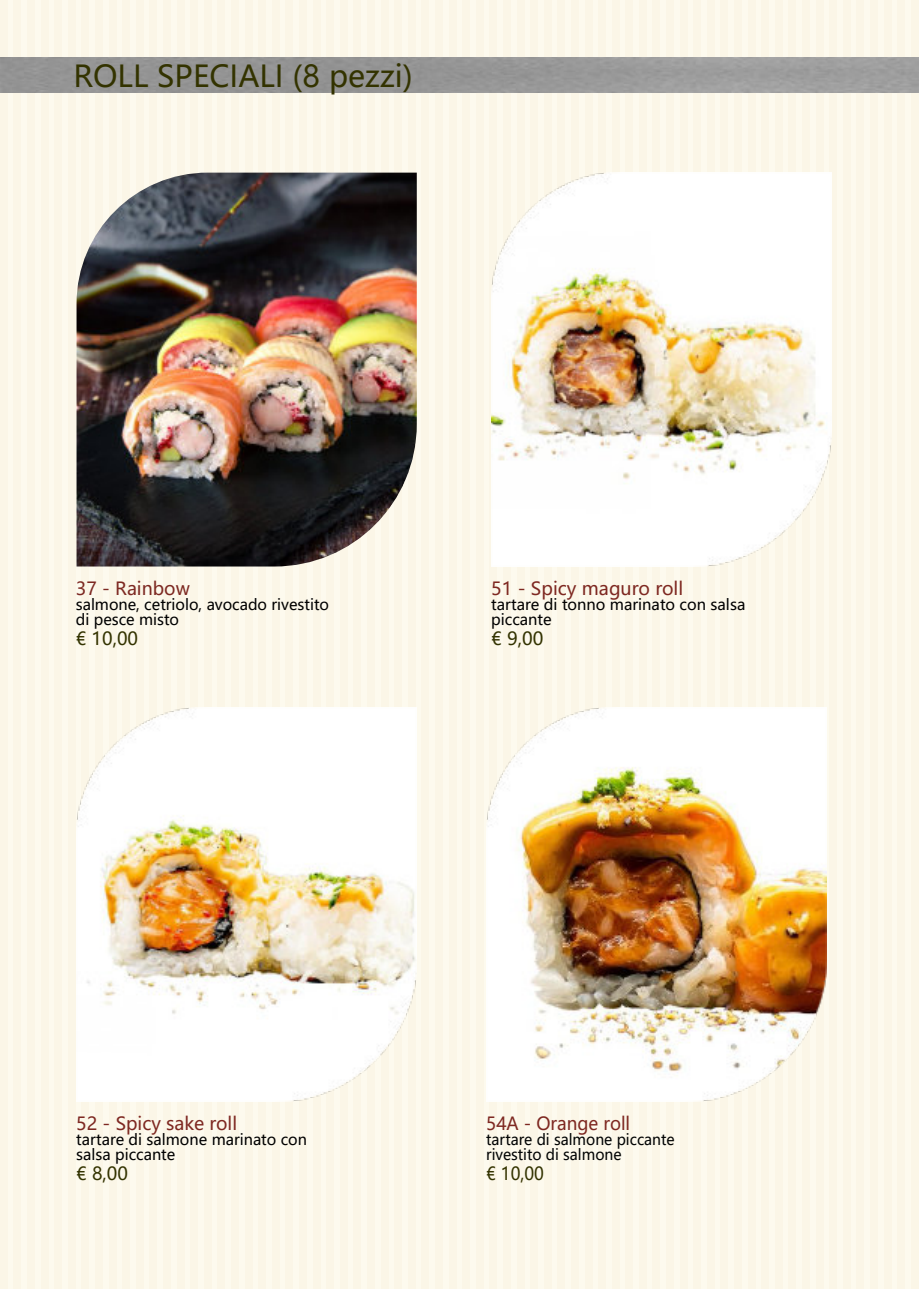
<style>
.page{position:relative;width:919px;height:1289px;background:#fff}
.page>*{position:absolute;margin:0;border:0;box-sizing:border-box;transform-origin:0 0}
.t1{font:30px "Microsoft Ya Hei UI";color:#330}
.t2{font:18px "Microsoft Ya Hei UI";color:#7e2821}
.t3{font:18px "Microsoft Ya Hei UI";color:#330}
.t4{font:18px "Microsoft Ya Hei UI";color:#7e2821;scale:.96 1}
.t5{font:18px "Microsoft Ya Hei UI";color:#7d2922}
.t6{font:18px "Microsoft Ya Hei UI";color:#330;scale:.93 1}
.t7{font:15px/15px "Microsoft Ya Hei UI";color:#000}
.t8{font:15px/15px "Microsoft Ya Hei UI";color:#010303;scale:.96 1}
</style>
<div class="page">
<div style="left:0;top:0;width:918px;height:1288px;background:#fdfaee"></div>
<div style="left:163px;top:0;width:8px;height:1288px;background:#fbf6e7"></div>
<div style="left:231px;top:0;width:8px;height:1288px;background:#fbf6e7"></div>
<div style="left:54px;top:0;width:8px;height:1288px;background:#fbf6e7"></div>
<div style="left:68px;top:0;width:8px;height:1288px;background:#fbf6e7"></div>
<div style="left:285px;top:0;width:8px;height:1288px;background:#fbf6e7"></div>
<div style="left:82px;top:0;width:7px;height:1288px;background:#fbf6e7"></div>
<div style="left:95px;top:0;width:8px;height:1288px;background:#fbf6e7"></div>
<div style="left:109px;top:0;width:8px;height:1288px;background:#fbf6e7"></div>
<div style="left:122px;top:0;width:8px;height:1288px;background:#fbf6e7"></div>
<div style="left:136px;top:0;width:8px;height:1288px;background:#fbf6e7"></div>
<div style="left:381px;top:0;width:7px;height:1288px;background:#fbf6e7"></div>
<div style="left:190px;top:0;width:8px;height:1288px;background:#fbf6e7"></div>
<div style="left:258px;top:0;width:8px;height:1288px;background:#fbf6e7"></div>
<div style="left:150px;top:0;width:7px;height:1288px;background:#fbf6e7"></div>
<div style="left:177px;top:0;width:7px;height:1288px;background:#fbf6e7"></div>
<div style="left:326px;top:0;width:8px;height:1288px;background:#fbf6e7"></div>
<div style="left:204px;top:0;width:8px;height:1288px;background:#fbf6e7"></div>
<div style="left:217px;top:0;width:8px;height:1288px;background:#fbf6e7"></div>
<div style="left:408px;top:0;width:8px;height:1288px;background:#fbf6e7"></div>
<div style="left:353px;top:0;width:8px;height:1288px;background:#fbf6e7"></div>
<div style="left:340px;top:0;width:8px;height:1288px;background:#fbf6e7"></div>
<div style="left:245px;top:0;width:7px;height:1288px;background:#fbf6e7"></div>
<div style="left:299px;top:0;width:8px;height:1288px;background:#fbf6e7"></div>
<div style="left:272px;top:0;width:8px;height:1288px;background:#fbf6e7"></div>
<div style="left:313px;top:0;width:7px;height:1288px;background:#fbf6e7"></div>
<div style="left:367px;top:0;width:8px;height:1288px;background:#fbf6e7"></div>
<div style="left:394px;top:0;width:8px;height:1288px;background:#fbf6e7"></div>
<div style="left:421px;top:0;width:8px;height:1288px;background:#fbf6e7"></div>
<div style="left:41px;top:0;width:8px;height:1288px;background:#fbf6e7"></div>
<div style="left:27px;top:0;width:8px;height:1288px;background:#fbf6e7"></div>
<div style="left:14px;top:0;width:7px;height:1288px;background:#fbf6e7"></div>
<div style="left:0;top:0;width:8px;height:1288px;background:#fbf6e7"></div>
<div style="left:598px;top:0;width:8px;height:1288px;background:#fbf6e7"></div>
<div style="left:666px;top:0;width:8px;height:1288px;background:#fbf6e7"></div>
<div style="left:489px;top:0;width:8px;height:1288px;background:#fbf6e7"></div>
<div style="left:503px;top:0;width:8px;height:1288px;background:#fbf6e7"></div>
<div style="left:720px;top:0;width:8px;height:1288px;background:#fbf6e7"></div>
<div style="left:516px;top:0;width:8px;height:1288px;background:#fbf6e7"></div>
<div style="left:530px;top:0;width:8px;height:1288px;background:#fbf6e7"></div>
<div style="left:544px;top:0;width:7px;height:1288px;background:#fbf6e7"></div>
<div style="left:557px;top:0;width:8px;height:1288px;background:#fbf6e7"></div>
<div style="left:571px;top:0;width:8px;height:1288px;background:#fbf6e7"></div>
<div style="left:625px;top:0;width:8px;height:1288px;background:#fbf6e7"></div>
<div style="left:693px;top:0;width:8px;height:1288px;background:#fbf6e7"></div>
<div style="left:584px;top:0;width:8px;height:1288px;background:#fbf6e7"></div>
<div style="left:612px;top:0;width:7px;height:1288px;background:#fbf6e7"></div>
<div style="left:761px;top:0;width:8px;height:1288px;background:#fbf6e7"></div>
<div style="left:639px;top:0;width:8px;height:1288px;background:#fbf6e7"></div>
<div style="left:652px;top:0;width:8px;height:1288px;background:#fbf6e7"></div>
<div style="left:680px;top:0;width:7px;height:1288px;background:#fbf6e7"></div>
<div style="left:734px;top:0;width:8px;height:1288px;background:#fbf6e7"></div>
<div style="left:707px;top:0;width:8px;height:1288px;background:#fbf6e7"></div>
<div style="left:748px;top:0;width:7px;height:1288px;background:#fbf6e7"></div>
<div style="left:476px;top:0;width:7px;height:1288px;background:#fbf6e7"></div>
<div style="left:462px;top:0;width:8px;height:1288px;background:#fbf6e7"></div>
<div style="left:449px;top:0;width:7px;height:1288px;background:#fbf6e7"></div>
<div style="left:435px;top:0;width:8px;height:1288px;background:#fbf6e7"></div>
<div style="left:816px;top:0;width:7px;height:1288px;background:#fbf6e7"></div>
<div style="left:843px;top:0;width:7px;height:1288px;background:#fbf6e7"></div>
<div style="left:788px;top:0;width:8px;height:1288px;background:#fbf6e7"></div>
<div style="left:775px;top:0;width:8px;height:1288px;background:#fbf6e7"></div>
<div style="left:802px;top:0;width:8px;height:1288px;background:#fbf6e7"></div>
<div style="left:829px;top:0;width:8px;height:1288px;background:#fbf6e7"></div>
<div style="left:856px;top:0;width:8px;height:1288px;background:#fbf6e7"></div>
<div style="left:911px;top:0;width:7px;height:1288px;background:#fbf6e7"></div>
<div style="left:883px;top:0;width:8px;height:1288px;background:#fbf6e7"></div>
<div style="left:870px;top:0;width:8px;height:1288px;background:#fbf6e7"></div>
<div style="left:897px;top:0;width:8px;height:1288px;background:#fbf6e7"></div>
<img style="left:77px;top:173px;width:340px;height:393px">
<img style="left:491px;top:173px;width:340px;height:393px">
<img style="left:77px;top:707px;width:340px;height:394px">
<img style="left:486px;top:707px;width:340px;height:394px">
<h1 class="t1" style="left:74px;top:62px;width:341px">ROLL SPECIALI (8 pezzi)</h1>
<p class="t5" style="left:76px;top:580px;width:116px">37 - Rainbow</p>
<p class="t7" style="left:76px;top:598px;width:255px">salmone, cetriolo, avocado rivestito di pesce misto</p>
<p class="t3" style="left:76px;top:630px;width:64px">€ 10,00</p>
<p class="t2" style="left:491px;top:580px;width:194px">51 - Spicy maguro roll</p>
<p class="t7" style="left:491px;top:598px;width:256px">tartare di tonno marinato con salsa piccante</p>
<p class="t3" style="left:491px;top:630px;width:54px">€ 9,00</p>
<p class="t2" style="left:76px;top:1115px;width:162px">52 - Spicy sake roll</p>
<p class="t7" style="left:76px;top:1133px;width:232px">tartare di salmone marinato con salsa piccante</p>
<p class="t3" style="left:76px;top:1165px;width:53px">€ 8,00</p>
<p class="t4" style="left:486px;top:1115px;width:152px">54A - Orange roll</p>
<p class="t8" style="left:486px;top:1133px;width:198px">tartare di salmone piccante rivestito di salmone</p>
<p class="t6" style="left:486px;top:1165px;width:64px">€ 10,00</p>
</div>
